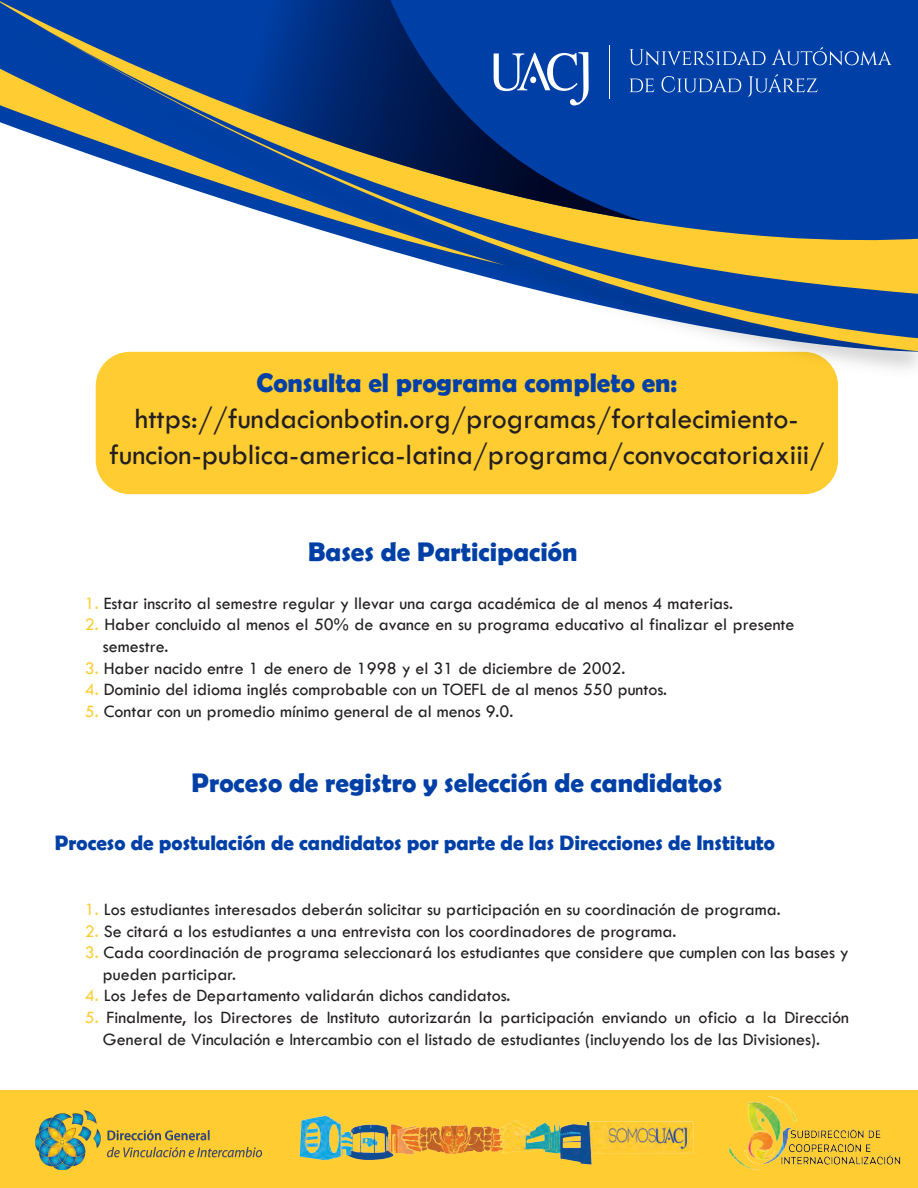
<style>
.page{position:relative;width:918px;height:1188px;background:#fff}
.page>*{position:absolute;margin:0;border:0;box-sizing:border-box;transform-origin:0 0}
.t1{font:30px/36px "Tw Cen";color:#231f20;text-align:center}
.t2{font:700 27px "Berlin Sans FB Demi";color:#0040a6}
.t3{font:700 21px "Berlin Sans FB Demi";color:#0040a6}
.t4{font:18px/21.6px "Tw Cen";color:#231f20}
.s1{color:#ffcd31}
</style>
<div class="page">
<div style="left:96px;top:352px;width:742px;height:142px;background:#ffcd31;border-radius:34px"></div>
<svg style="left:126px;top:294px;width:792px;height:58px"></svg>
<svg style="left:445px;top:0;width:473px;height:294px;background:#335d91"></svg>
<svg style="left:0;top:0;width:641px;height:221px;background:#0b4094"></svg>
<svg style="left:0;top:63px;width:506px;height:203px"></svg>
<div style="left:0;top:1090px;width:918px;height:98px;background:#ffcd31"></div>
<img style="left:299px;top:1115px;width:395px;height:50px">
<img style="left:35px;top:1110px;width:226px;height:59px">
<img style="left:728px;top:1096px;width:173px;height:75px">
<hr style="left:609px;top:45px;width:1px;height:53px;background:#fff">
<svg style="left:494px;top:52px;width:95px;height:54px"></svg>
<svg style="left:629px;top:49px;width:137px;height:16px;background:#2f63b6"></svg>
<svg style="left:772px;top:47px;width:120px;height:18px;background:#295eb4"></svg>
<svg style="left:630px;top:78px;width:24px;height:14px"></svg>
<svg style="left:662px;top:76px;width:79px;height:16px"></svg>
<svg style="left:748px;top:74px;width:70px;height:23px;background:#2259b2"></svg>
<h2 class="t2" style="left:257px;top:367px;width:422px">Consulta el programa completo en:</h2>
<h1 class="t1" style="left:109px;top:400px;width:717px">https://fundacionbotin.org/programas/fortalecimiento&shy;funcion-publica-america-latina/programa/convocatoriaxiii/</h1>
<h2 class="t2" style="left:308px;top:536px;width:271px">Bases de Participación</h2>
<p class="t4" style="left:85px;top:592px;width:650px"><span class="s1">1.</span> Estar inscrito al semestre regular y llevar una carga académica de al menos 4 materias.</p>
<p class="t4" style="left:103px;top:614px;width:693px;text-indent:-18px"><span class="s1">2.</span> Haber concluido al menos el 50% de avance en su programa educativo al finalizar el presente semestre.</p>
<p class="t4" style="left:85px;top:657px;width:542px"><span class="s1">3.</span> Haber nacido entre 1 de enero de 1998 y el 31 de diciembre de 2002.</p>
<p class="t4" style="left:85px;top:679px;width:584px"><span class="s1">4.</span> Dominio del idioma inglés comprobable con un TOEFL de al menos 550 puntos.</p>
<p class="t4" style="left:85px;top:700px;width:430px"><span class="s1">5.</span> Contar con un promedio mínimo general de al menos 9.0.</p>
<h2 class="t2" style="left:191px;top:767px;width:532px">Proceso de registro y selección de candidatos</h2>
<p class="t3" style="left:55px;top:831px;width:722px">Proceso de postulación de candidatos por parte de las Direcciones de Instituto</p>
<p class="t4" style="left:85px;top:899px;width:697px"><span class="s1">1.</span> Los estudiantes interesados deberán solicitar su participación en su coordinación de programa.</p>
<p class="t4" style="left:85px;top:920px;width:593px"><span class="s1">2.</span> Se citará a los estudiantes a una entrevista con los coordinadores de programa.</p>
<p class="t4" style="left:103px;top:942px;width:747px;text-indent:-18px"><span class="s1">3.</span> Cada coordinación de programa seleccionará los estudiantes que considere que cumplen con las bases y pueden participar.</p>
<p class="t4" style="left:85px;top:985px;width:427px"><span class="s1">4.</span> Los Jefes de Departamento validarán dichos candidatos.</p>
<p class="t4" style="left:103px;top:1007px;width:747px;text-indent:-18px"><span class="s1">5.</span> Finalmente, los Directores de Instituto autorizarán la participación enviando un oficio a la Dirección<br>General de Vinculación e Intercambio con el listado de estudiantes (incluyendo los de las Divisiones).</p>
</div>
